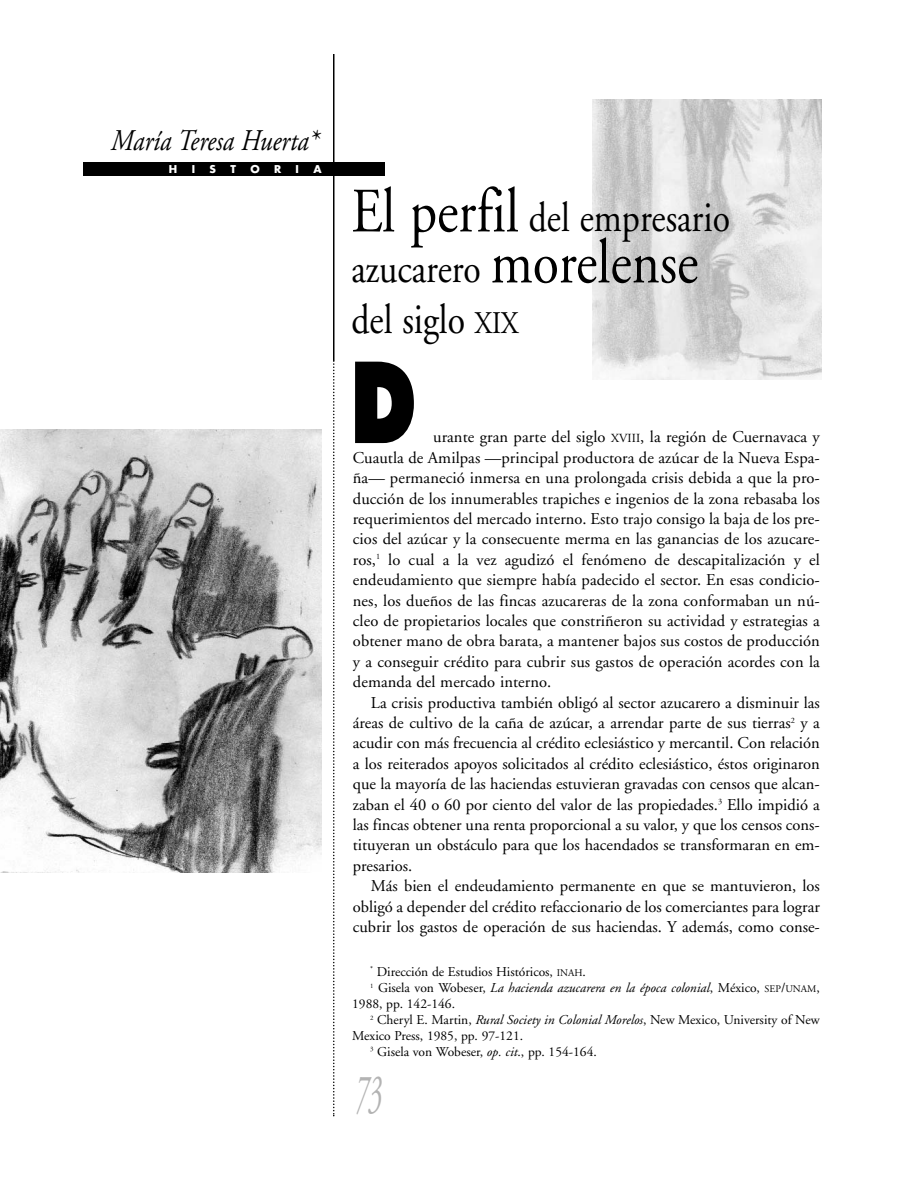
<style>
.page{position:relative;width:918px;height:1188px;background:#fff}
.page>*{position:absolute;margin:0;border:0;box-sizing:border-box;transform-origin:0 0}
.t1{font:800 108px "Futura";color:#000;scale:.75 1}
.t2{font:italic 54px "Adobe Garamond";color:#b3b3b3;scale:.5 1}
.t3{font:42px/51px "Adobe Garamond";color:#000;scale:.85 1}
.t4{font:italic 30px "Adobe Garamond";color:#000;scale:.85 1}
.t5{font:16.5px/20.4px "Adobe Garamond";color:#000;text-align:justify}
.t6{font:13.5px "Adobe Garamond";color:#000}
.t7{font:italic 13.5px "Adobe Garamond";color:#000}
.t8{font:700 10.5px "Futura";color:#fff}
.s1{font-size:63px}
.s2{font-size:31.5px}
.s3{font-size:12.3px}
.s4{font-size:10.2px}
.s5{font-style:normal}
.s6{font-style:normal;font-size:10.2px}
.s7{font-style:italic}
</style>
<div class="page">
<img style="left:592px;top:99px;width:229px;height:281px">
<img style="left:0;top:429px;width:321px;height:444px">
<div style="left:83px;top:162px;width:302px;height:14px;background:#000"></div>
<hr style="left:333px;top:54px;width:1px;height:306px;background:#000">
<svg style="left:333px;top:360px;width:1px;height:756px"></svg>
<h3 class="t4" style="left:111px;top:128px;width:246px">María Teresa Huerta*</h3>
<p class="t8" style="left:169px;top:164px;width:10px">H</p>
<p class="t8" style="left:192px;top:164px;width:5px">I</p>
<p class="t8" style="left:210px;top:164px;width:8px">S</p>
<p class="t8" style="left:230px;top:164px;width:7px">T</p>
<p class="t8" style="left:250px;top:164px;width:11px">O</p>
<p class="t8" style="left:274px;top:164px;width:9px">R</p>
<p class="t8" style="left:296px;top:164px;width:5px">I</p>
<p class="t8" style="left:313px;top:164px;width:10px">A</p>
<h3 class="t3" style="left:351px;top:196px;width:447px"><span class="s1">El perfil</span> del empresario azucarero <span class="s1">morelense </span>del siglo <span class="s2">XIX</span></h3>
<h1 class="t1" style="left:350px;top:355px;width:91px">D</h1>
<p class="t5" style="left:353px;top:428px;width:468px;text-indent:80px">urante gran parte del siglo <span class="s3">XVIII</span>, la región de Cuernavaca y Cuautla de Amilpas —principal productora de azúcar de la Nueva Espa&shy;ña— permaneció inmersa en una prolongada crisis debida a que la pro&shy;ducción de los innumerables trapiches e ingenios de la zona rebasaba los requerimientos del mercado interno. Esto trajo consigo la baja de los pre&shy;cios del azúcar y la consecuente merma en las ganancias de los azucare&shy;ros,<sup>1</sup> lo cual a la vez agudizó el fenómeno de descapitalización y el endeudamiento que siempre había padecido el sector. En esas condicio&shy;nes, los dueños de las fincas azucareras de la zona conformaban un nú&shy;cleo de propietarios locales que constriñeron su actividad y estrategias a obtener mano de obra barata, a mantener bajos sus costos de producción y a conseguir crédito para cubrir sus gastos de operación acordes con la demanda del mercado interno.</p>
<p class="t5" style="left:353px;top:694px;width:468px;text-indent:18px">La crisis productiva también obligó al sector azucarero a disminuir las áreas de cultivo de la caña de azúcar, a arrendar parte de sus tierras<sup>2</sup> y a acudir con más frecuencia al crédito eclesiástico y mercantil. Con relación a los reiterados apoyos solicitados al crédito eclesiástico, éstos originaron que la mayoría de las haciendas estuvieran gravadas con censos que alcan&shy;zaban el 40 o 60 por ciento del valor de las propiedades.<sup>3</sup> Ello impidió a las fincas obtener una renta proporcional a su valor, y que los censos cons&shy;tituyeran un obstáculo para que los hacendados se transformaran en em&shy;presarios.</p>
<p class="t5" style="left:353px;top:877px;width:468px;text-indent:18px">Más bien el endeudamiento permanente en que se mantuvieron, los obligó a depender del crédito refaccionario de los comerciantes para lograr cubrir los gastos de operación de sus haciendas. Y además, como conse-</p>
<p class="t6" style="left:370px;top:966px;width:217px"><sup>*</sup> Dirección de Estudios Históricos, <span class="s4">INAH</span>.</p>
<p class="t7" style="left:370px;top:982px;width:451px"><sup>1</sup> <span class="s5">Gisela von Wobeser,</span> La hacienda azucarera en la época colonial<span class="s5">, México,</span> <span class="s6">SEP</span><span class="s5">/</span><span class="s6">UNAM</span><span class="s5">,</span></p>
<p class="t6" style="left:352px;top:998px;width:104px">1988, pp. 142-146.</p>
<p class="t6" style="left:370px;top:1014px;width:451px"><sup>2</sup> Cheryl E. Martin, <span class="s7">Rural Society in Colonial Morelos</span>, New Mexico, University of New</p>
<p class="t6" style="left:352px;top:1030px;width:172px">Mexico Press, 1985, pp. 97-121.</p>
<p class="t6" style="left:370px;top:1046px;width:228px"><sup>3</sup> Gisela von Wobeser, <span class="s7">op. cit</span>., pp. 154-164.</p>
<h2 class="t2" style="left:355px;top:1073px;width:55px">73</h2>
</div>
